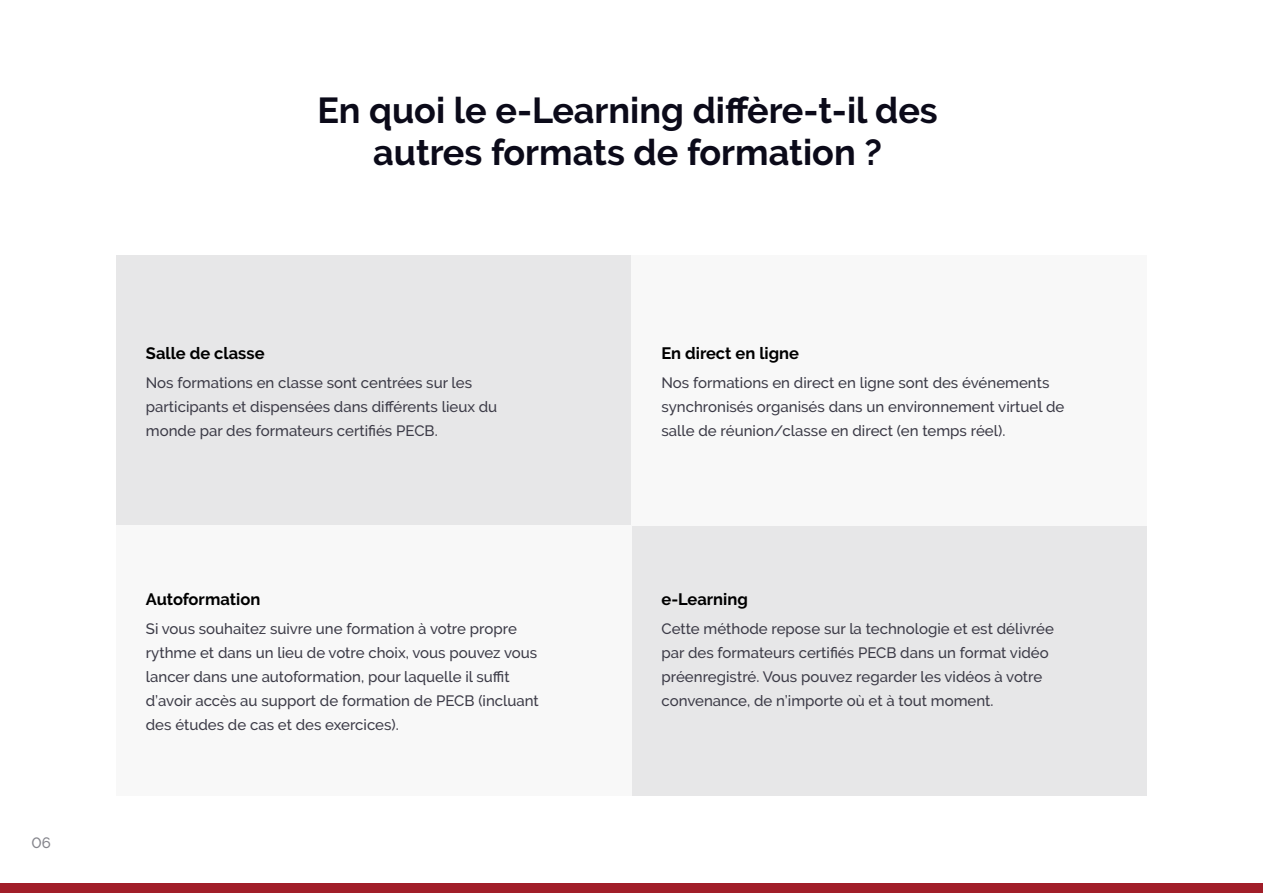
<style>
.page{position:relative;width:1263px;height:893px;background:#fff}
.page>*{position:absolute;margin:0;border:0;box-sizing:border-box;transform-origin:0 0}
.t1{font:700 36px "Raleway";color:#0b0a19}
.t2{font:700 16.5px "Raleway";color:#000}
.Body{font:500 15px/24px "Raleway";color:#3c3b47}
.t3{font:500 15px "Raleway";color:#85858c}
</style>
<div class="page">
<div style="left:0;top:884px;width:1263px;height:9px;background:#a11e29"></div>
<div style="left:116px;top:255px;width:515px;height:270px;background:#e7e7e8"></div>
<div style="left:631px;top:525px;width:516px;height:270px;background:#e7e7e8"></div>
<div style="left:631px;top:255px;width:516px;height:270px;background:#f8f8f8"></div>
<div style="left:116px;top:525px;width:515px;height:270px;background:#f8f8f8"></div>
<p class="t3" style="left:31px;top:834px;width:21px">06</p>
<p class="t1" style="left:317px;top:90px;width:622px">En quoi le e-Learning diffère-t-il des</p>
<p class="t1" style="left:373px;top:132px;width:510px">autres formats de formation ?</p>
<p class="t2" style="left:146px;top:344px;width:120px">Salle de classe</p>
<p class="Body" style="left:146px;top:371px;width:353px">Nos formations en classe sont centrées sur les participants et dispensées dans différents lieux du monde par des formateurs certifiés PECB.</p>
<p class="t2" style="left:146px;top:590px;width:116px">Autoformation</p>
<p class="Body" style="left:146px;top:617px;width:394px">Si vous souhaitez suivre une formation à votre propre rythme et dans un lieu de votre choix, vous pouvez vous lancer dans une autoformation, pour laquelle il suffit d’avoir accès au support de formation de PECB (incluant des études de cas et des exercices).</p>
<p class="t2" style="left:661px;top:344px;width:139px">En direct en ligne</p>
<p class="Body" style="left:661px;top:371px;width:404px">Nos formations en direct en ligne sont des événements synchronisés organisés dans un environnement virtuel de salle de réunion/classe en direct (en temps réel).</p>
<p class="t2" style="left:661px;top:590px;width:88px">e-Learning</p>
<p class="Body" style="left:661px;top:617px;width:394px">Cette méthode repose sur la technologie et est délivrée par des formateurs certifiés PECB dans un format vidéo préenregistré. Vous pouvez regarder les vidéos à votre convenance, de n’importe où et à tout moment.</p>
</div>
